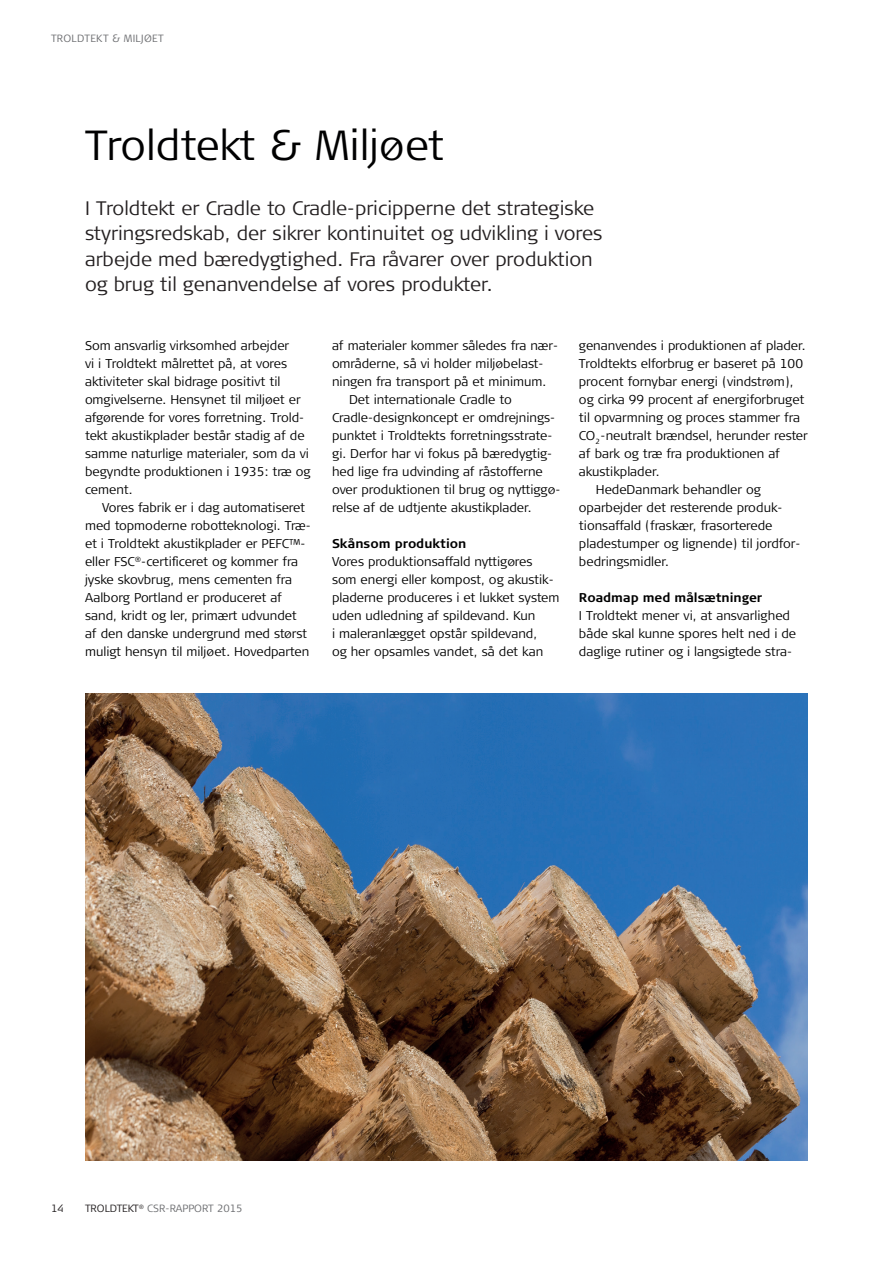
<style>
.page{position:relative;width:893px;height:1263px;background:#fff}
.page>*{position:absolute;margin:0;border:0;box-sizing:border-box;transform-origin:0 0}
.t1{font:300 42px "Signa Column";color:#000001}
.t2{font:300 19.5px/25.5px "Signa Column";color:#231f20}
.t3{font:300 12.75px/18px "Signa Column";color:#000001}
.t4{font:700 12.75px "Signa Column";color:#000001}
.t5{font:300 10.5px "Signa Column";color:#6c6d70}
.t6{font:300 10.5px "Signa Column";letter-spacing:.03em;color:#6c6d70}
.t7{font:300 10.5px "Signa Column";color:#231f20}
.s1{color:#231f20}
</style>
<div class="page">
<img style="left:85px;top:693px;width:723px;height:468px">
<p class="t6" style="left:51px;top:33px;width:114px">TROLDTEKT &amp; MILJØET</p>
<h1 class="t1" style="left:85px;top:122px;width:361px">Troldtekt &amp; Miljøet</h1>
<h2 class="t2" style="left:85px;top:195px;width:519px">I Troldtekt er Cradle to Cradle-pricipperne det strategiske styringsredskab, der sikrer kontinuitet og udvikling i vores arbejde med bæredygtighed. Fra råvarer over produktion og brug til genanvendelse af vores produkter.</h2>
<p class="t3" style="left:85px;top:337px;width:227px">Som ansvarlig virksomhed arbejder<br>vi i Troldtekt målrettet på, at vores aktiviteter skal bidrage positivt til omgivelserne. Hensynet til miljøet er afgørende for vores forretning. Trold&shy;tekt akustikplader består stadig af de samme naturlige materialer, som da vi begyndte produktionen i 1935: træ og cement.</p>
<p class="t3" style="left:85px;top:499px;width:227px;text-indent:17px">Vores fabrik er i dag automatiseret med topmoderne robotteknologi. Træ&shy;et i Troldtekt akustikplader er PEFC™- eller FSC<sup>®</sup>-certificeret og kommer fra jyske skovbrug, mens cementen fra Aalborg Portland er produceret af sand, kridt og ler, primært udvundet af den danske undergrund med størst muligt hensyn til miljøet. Hovedparten</p>
<p class="t3" style="left:332px;top:337px;width:228px">af materialer kommer således fra nær-</p>
<p class="t3" style="left:332px;top:355px;width:213px">områderne, så vi holder miljøbelast-</p>
<p class="t3" style="left:332px;top:373px;width:216px">ningen fra transport på et minimum.</p>
<p class="t3" style="left:349px;top:391px;width:164px">Det internationale Cradle to</p>
<p class="t3" style="left:332px;top:409px;width:225px">Cradle-designkoncept er omdrejnings-</p>
<p class="t3" style="left:332px;top:427px;width:222px">punktet i Troldtekts forretningsstrate-</p>
<p class="t3" style="left:332px;top:445px;width:222px">gi. Derfor har vi fokus på bæredygtig-</p>
<p class="t3" style="left:332px;top:463px;width:212px">hed lige fra udvinding af råstofferne</p>
<p class="t3" style="left:332px;top:481px;width:230px">over produktionen til brug og nyttiggø-</p>
<p class="t3" style="left:332px;top:499px;width:201px">relse af de udtjente akustikplader.</p>
<p class="t4" style="left:332px;top:536px;width:136px">Skånsom produktion</p>
<p class="t3" style="left:332px;top:553px;width:229px">Vores produktionsaffald nyttigøres som energi eller kompost, og akustik&shy;pladerne produceres i et lukket system uden udledning af spildevand. Kun<br>i maleranlægget opstår spildevand,<br>og her opsamles vandet, så det kan</p>
<p class="t3" style="left:579px;top:337px;width:228px">genanvendes i produktionen af plader.</p>
<p class="t3" style="left:579px;top:355px;width:226px">Troldtekts elforbrug er baseret på 100</p>
<p class="t3" style="left:579px;top:373px;width:216px">procent fornybar energi (vindstrøm),</p>
<p class="t3" style="left:579px;top:391px;width:227px">og cirka 99 procent af energiforbruget</p>
<p class="t3" style="left:579px;top:409px;width:223px">til opvarmning og proces stammer fra</p>
<p class="t3" style="left:579px;top:427px;width:230px">CO<sub>2</sub>-neutralt brændsel, herunder rester</p>
<p class="t3" style="left:579px;top:445px;width:203px">af bark og træ fra produktionen af</p>
<p class="t3" style="left:579px;top:463px;width:82px">akustikplader.</p>
<p class="t3" style="left:596px;top:481px;width:167px">HedeDanmark behandler og</p>
<p class="t3" style="left:579px;top:499px;width:205px">oparbejder det resterende produk-</p>
<p class="t3" style="left:579px;top:517px;width:195px">tionsaffald (fraskær, frasorterede</p>
<p class="t3" style="left:579px;top:535px;width:223px">pladestumper og lignende) til jordfor-</p>
<p class="t3" style="left:579px;top:553px;width:91px">bedringsmidler.</p>
<p class="t4" style="left:579px;top:590px;width:185px">Roadmap med målsætninger</p>
<p class="t3" style="left:579px;top:607px;width:219px">I Troldtekt mener vi, at ansvarlighed både skal kunne spores helt ned i de daglige rutiner og i langsigtede stra-</p>
<p class="t7" style="left:51px;top:1202px;width:14px">14</p>
<p class="t5" style="left:85px;top:1202px;width:159px"><span class="s1">TROLDTEKT</span><sup>®</sup> CSR-RAPPORT 2015</p>
</div>
